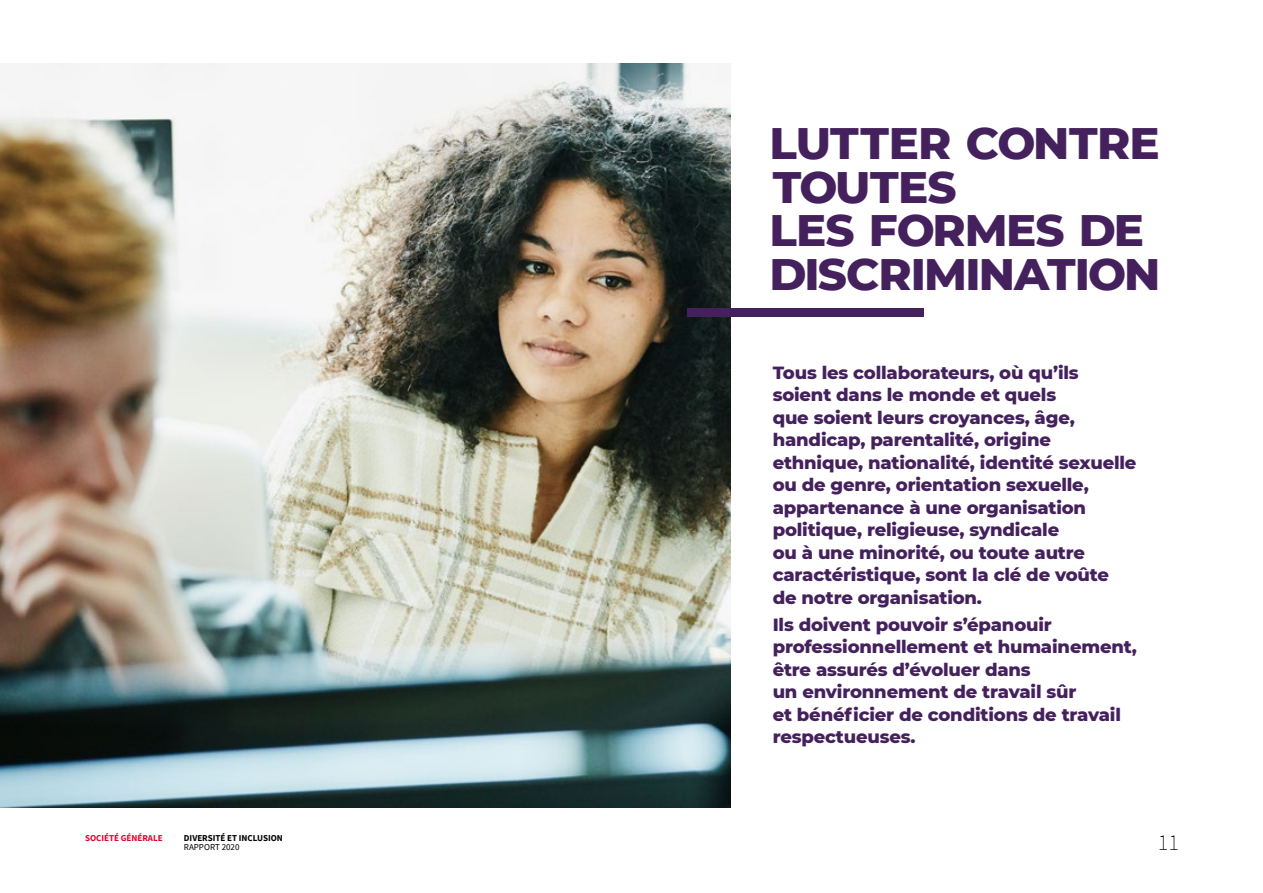
<style>
.page{position:relative;width:1263px;height:893px;background:#fff}
.page>*{position:absolute;margin:0;border:0;box-sizing:border-box;transform-origin:0 0}
.SG-01-Titre_partie{font:800 45px "Montserrat";letter-spacing:-.02em;color:#44215c}
.SG-01-Titre_partie-2{font:800 45px "Montserrat";letter-spacing:-.04em;color:#44215c}
.t1{font:200 22.5px "Source Sans Pro";color:#000}
.SG-01-Introduction{font:800 18px/22.5px "Montserrat";letter-spacing:-.01em;color:#44215c}
.t2{font:700 9px "Source Sans Pro";color:#000}
.t3{font:700 9px "Source Sans Pro";color:#e4032e}
.t4{font:9px "Source Sans Pro";color:#000}
</style>
<div class="page">
<img style="left:0;top:64px;width:730px;height:744px">
<div style="left:688px;top:308px;width:236px;height:9px;background:#44215c"></div>
<p class="SG-01-Titre_partie" style="left:769px;top:110px;width:392px">LUTTER CONTRE</p>
<p class="SG-01-Titre_partie" style="left:773px;top:154px;width:186px">TOUTES</p>
<p class="SG-01-Titre_partie" style="left:769px;top:197px;width:376px">LES FORMES DE</p>
<p class="SG-01-Titre_partie-2" style="left:769px;top:241px;width:392px">DISCRIMINATION</p>
<p class="SG-01-Introduction" style="left:773px;top:360px;width:365px">Tous les collaborateurs, où qu’ils soient dans le monde et quels<br>que soient leurs croyances, âge, handicap, parentalité, origine ethnique, nationalité, identité sexuelle ou de genre, orientation sexuelle, appartenance à une organisation politique, religieuse, syndicale<br>ou à une minorité, ou toute autre caractéristique, sont la clé de voûte de notre organisation.</p>
<p class="SG-01-Introduction" style="left:773px;top:612px;width:366px">Ils doivent pouvoir s’épanouir professionnellement et humainement, être assurés d’évoluer dans<br>un environnement de travail sûr<br>et bénéficier de conditions de travail respectueuses.</p>
<p class="t3" style="left:85px;top:832px;width:79px">SOCIÉTÉ GÉNÉRALE</p>
<p class="t2" style="left:184px;top:832px;width:100px">DIVERSITÉ ET INCLUSION</p>
<p class="t4" style="left:184px;top:841px;width:57px">RAPPORT 2020</p>
<p class="t1" style="left:1158px;top:829px;width:23px">11</p>
</div>
